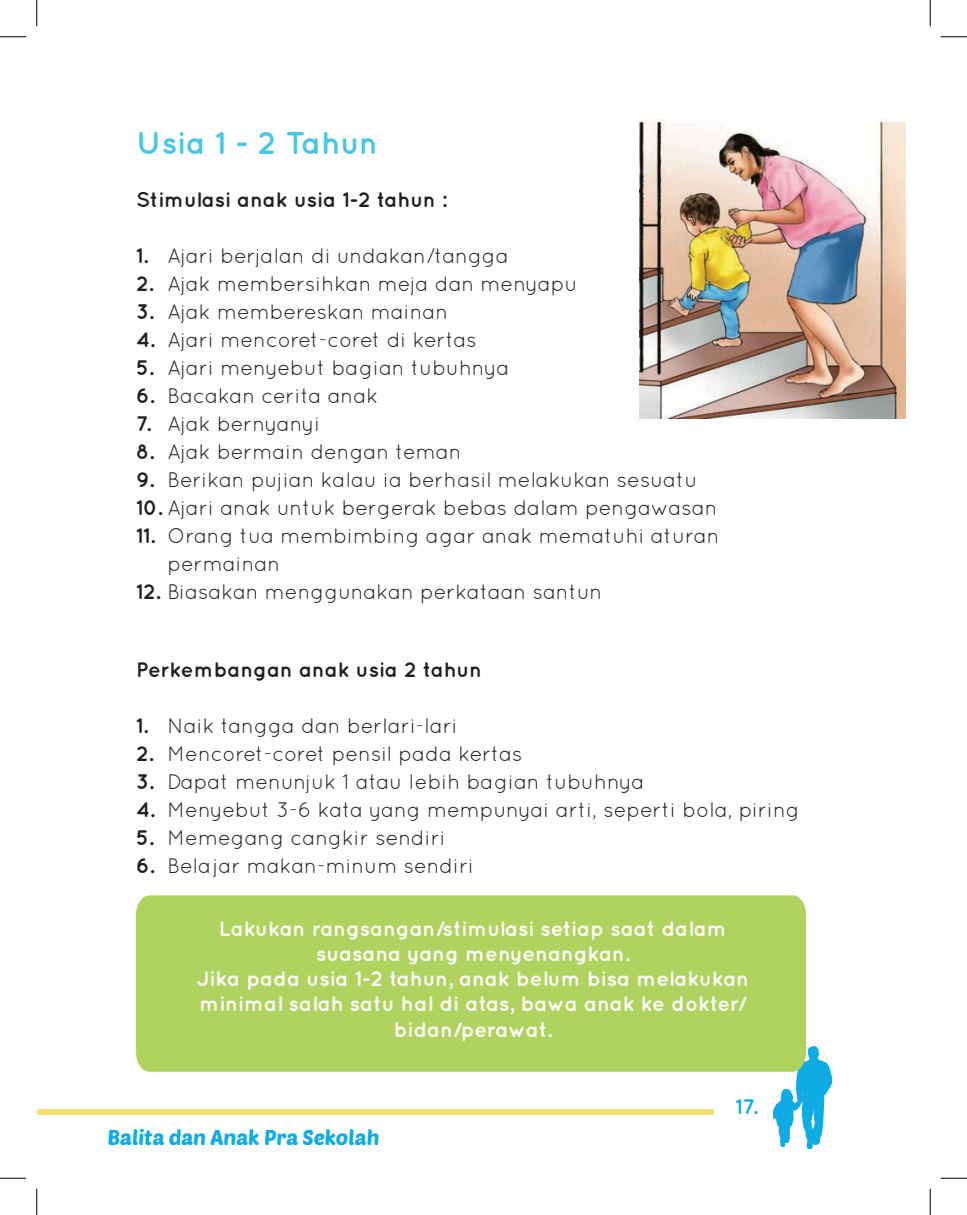
<style>
.page{position:relative;width:967px;height:1215px;background:#fff}
.page>*{position:absolute;margin:0;border:0;box-sizing:border-box;transform-origin:0 0}
.t1{font:700 31.5px "Quicksand";color:#4ac6e2}
.t2{font:21px/28px "Quicksand";color:#231f20}
.t3{font:700 21px/25.2px "Quicksand";color:#fff;text-align:center}
.t4{font:700 21px "Quicksand";color:#231f20}
.t5{font:21px "Poetsen One";color:#0fabe3}
.t6{font:700 21px "Quicksand";color:#0fabe3}
.s1{font-weight:700}
</style>
<div class="page">
<div style="left:37px;top:1108px;width:676px;height:6px;background:#f2e272"></div>
<svg style="left:772px;top:1046px;width:60px;height:102px"></svg>
<img style="left:639px;top:119px;width:266px;height:299px">
<div style="left:136px;top:895px;width:670px;height:176px;background:#b0d360"></div>
<svg style="left:0;top:36px;width:26px;height:1px"></svg>
<svg style="left:940px;top:36px;width:26px;height:1px"></svg>
<svg style="left:0;top:1177px;width:26px;height:1px"></svg>
<svg style="left:940px;top:1177px;width:26px;height:1px"></svg>
<svg style="left:36px;top:0;width:1px;height:26px"></svg>
<svg style="left:36px;top:1188px;width:1px;height:26px"></svg>
<svg style="left:929px;top:0;width:1px;height:26px"></svg>
<svg style="left:929px;top:1188px;width:1px;height:26px"></svg>
<h1 class="t1" style="left:136px;top:124px;width:244px">Usia 1 - 2 Tahun</h1>
<p class="t4" style="left:136px;top:187px;width:312px">Stimulasi anak usia 1-2 tahun :</p>
<p class="t2" style="left:136px;top:242px;width:374px"><span class="s1">1.</span> Ajari berjalan di undakan/tangga</p>
<p class="t2" style="left:136px;top:270px;width:443px"><span class="s1">2.</span> Ajak membersihkan meja dan menyapu</p>
<p class="t2" style="left:136px;top:298px;width:314px"><span class="s1">3.</span> Ajak membereskan mainan</p>
<p class="t2" style="left:136px;top:326px;width:342px"><span class="s1">4.</span> Ajari mencoret-coret di kertas</p>
<p class="t2" style="left:136px;top:354px;width:375px"><span class="s1">5.</span> Ajari menyebut bagian tubuhnya</p>
<p class="t2" style="left:136px;top:382px;width:244px"><span class="s1">6.</span> Bacakan cerita anak</p>
<p class="t2" style="left:136px;top:410px;width:186px"><span class="s1">7.</span> Ajak bernyanyi</p>
<p class="t2" style="left:136px;top:438px;width:327px"><span class="s1">8.</span> Ajak bermain dengan teman</p>
<p class="t2" style="left:136px;top:466px;width:563px"><span class="s1">9.</span> Berikan pujian kalau ia berhasil melakukan sesuatu</p>
<p class="t2" style="left:136px;top:494px;width:583px"><span class="s1">10.</span> Ajari anak untuk bergerak bebas dalam pengawasan</p>
<p class="t2" style="left:167px;top:522px;width:553px;text-indent:-32px"><span class="s1">11.</span> Orang tua membimbing agar anak mematuhi aturan permainan</p>
<p class="t2" style="left:136px;top:578px;width:468px"><span class="s1">12.</span> Biasakan menggunakan perkataan santun</p>
<p class="t4" style="left:136px;top:656px;width:347px">Perkembangan anak usia 2 tahun</p>
<p class="t2" style="left:136px;top:711px;width:323px"><span class="s1">1.</span> Naik tangga dan berlari-lari</p>
<p class="t2" style="left:136px;top:739px;width:388px"><span class="s1">2.</span> Mencoret-coret pensil pada kertas</p>
<p class="t2" style="left:136px;top:767px;width:510px"><span class="s1">3.</span> Dapat menunjuk 1 atau lebih bagian tubuhnya</p>
<p class="t2" style="left:136px;top:795px;width:665px"><span class="s1">4.</span> Menyebut 3-6 kata yang mempunyai arti, seperti bola, piring</p>
<p class="t2" style="left:136px;top:823px;width:311px"><span class="s1">5.</span> Memegang cangkir sendiri</p>
<p class="t2" style="left:136px;top:851px;width:339px"><span class="s1">6.</span> Belajar makan-minum sendiri</p>
<p class="t3" style="left:196px;top:915px;width:554px">Lakukan rangsangan/stimulasi setiap saat dalam suasana yang menyenangkan.<br>Jika pada usia 1-2 tahun, anak belum bisa melakukan minimal salah satu hal di atas, bawa anak ke dokter/ bidan/perawat.</p>
<p class="t5" style="left:107px;top:1123px;width:273px">Balita dan Anak Pra Sekolah</p>
<p class="t6" style="left:735px;top:1093px;width:24px">17.</p>
</div>
